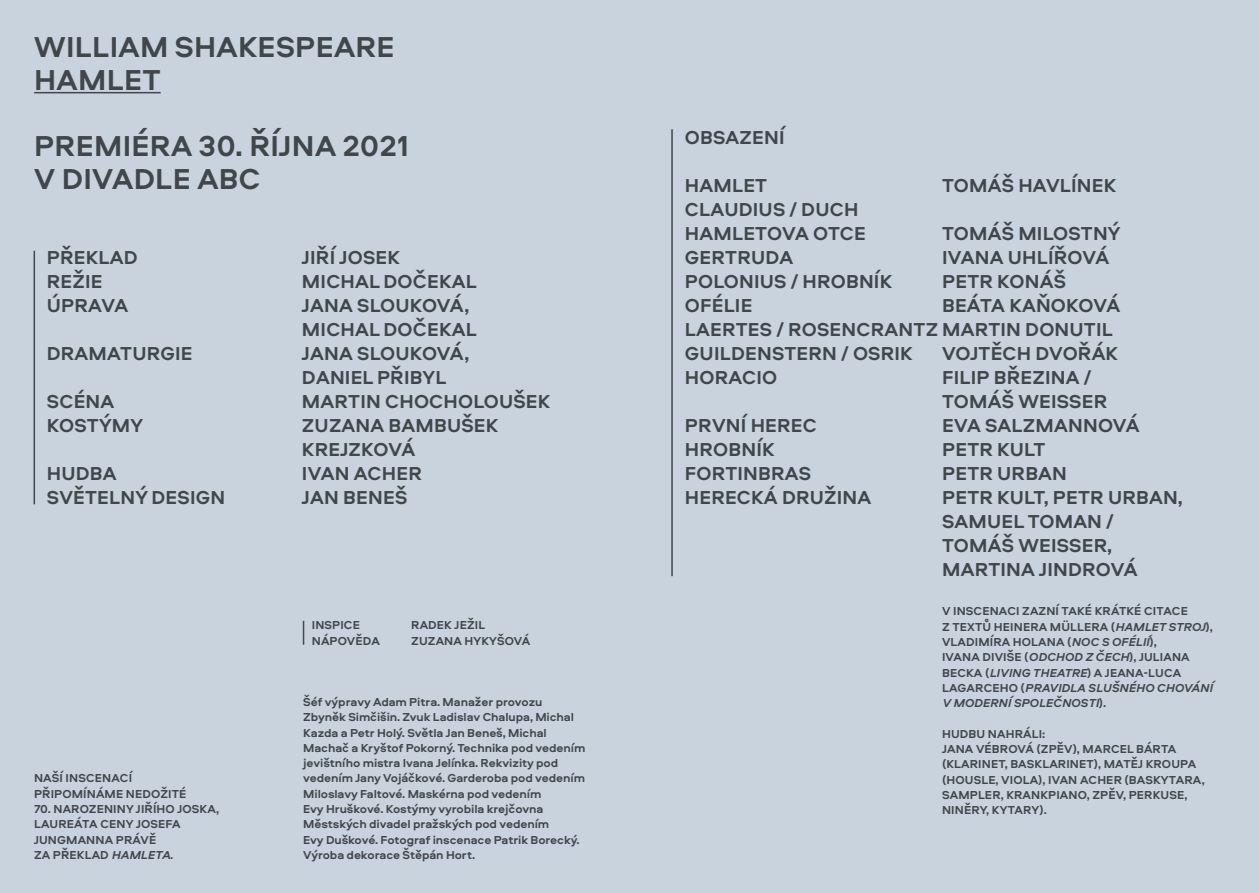
<style>
.page{position:relative;width:1259px;height:893px;background:#c9d3de}
.page>*{position:absolute;margin:0;border:0;box-sizing:border-box;transform-origin:0 0}
.t1{font:700 30px/33px "Aeroport";letter-spacing:.01em;color:#404649}
.t2{font:700 19.5px/24px "Aeroport";letter-spacing:.01em;color:#404649}
.t3{font:700 12px/15.3px "Aeroport";letter-spacing:.01em;color:#404649}
.t4{font:700 12px/15.3px "Aeroport";letter-spacing:-.01em;color:#404649}
.s1{font-style:italic}
</style>
<div class="page">
<hr style="left:671px;top:129px;width:2px;height:447px;background:#404649">
<hr style="left:34px;top:251px;width:1px;height:253px;background:#404649">
<svg style="left:303px;top:621px;width:1px;height:24px"></svg>
<hr style="left:34px;top:92px;width:127px;height:1px;background:#404649">
<h1 class="t1" style="left:34px;top:29px;width:362px">WILLIAM SHAKESPEARE<br>HAMLET</h1>
<h1 class="t1" style="left:34px;top:128px;width:377px">PREMIÉRA 30. ŘÍJNA 2021<br>V DIVADLE ABC</h1>
<p class="t2" style="left:47px;top:245px;width:92px">PŘEKLAD</p>
<p class="t2" style="left:302px;top:245px;width:99px">JIŘÍ JOSEK</p>
<p class="t2" style="left:47px;top:269px;width:57px">REŽIE</p>
<p class="t2" style="left:302px;top:269px;width:176px">MICHAL DOČEKAL</p>
<p class="t2" style="left:47px;top:293px;width:83px">ÚPRAVA</p>
<p class="t2" style="left:302px;top:293px;width:176px">JANA SLOUKOVÁ,<br>MICHAL DOČEKAL</p>
<p class="t2" style="left:47px;top:341px;width:147px">DRAMATURGIE</p>
<p class="t2" style="left:302px;top:341px;width:169px">JANA SLOUKOVÁ,<br>DANIEL PŘIBYL</p>
<p class="t2" style="left:47px;top:389px;width:69px">SCÉNA</p>
<p class="t2" style="left:302px;top:389px;width:250px">MARTIN CHOCHOLOUŠEK</p>
<p class="t2" style="left:47px;top:413px;width:98px">KOSTÝMY</p>
<p class="t2" style="left:302px;top:413px;width:198px">ZUZANA BAMBUŠEK<br>KREJZKOVÁ</p>
<p class="t2" style="left:47px;top:461px;width:71px">HUDBA</p>
<p class="t2" style="left:302px;top:461px;width:121px">IVAN ACHER</p>
<p class="t2" style="left:47px;top:485px;width:180px">SVĚTELNÝ DESIGN</p>
<p class="t2" style="left:302px;top:485px;width:107px">JAN BENEŠ</p>
<p class="t3" style="left:34px;top:770px;width:154px">NAŠÍ INSCENACÍ<br>PŘIPOMÍNÁME NEDOŽITÉ</p>
<p class="t3" style="left:34px;top:801px;width:187px">70. NAROZENINY JIŘÍHO JOSKA,<br>LAUREÁTA CENY JOSEFA<br>JUNGMANNA PRÁVĚ<br>ZA PŘEKLAD <span class="s1">HAMLETA</span>.</p>
<p class="t3" style="left:312px;top:617px;width:50px">INSPICE</p>
<p class="t3" style="left:411px;top:617px;width:75px">RADEK JEŽIL</p>
<p class="t3" style="left:312px;top:633px;width:70px">NÁPOVĚDA</p>
<p class="t3" style="left:411px;top:633px;width:121px">ZUZANA HYKYŠOVÁ</p>
<p class="t4" style="left:303px;top:694px;width:284px">Šéf výpravy Adam Pitra. Manažer provozu Zbyněk Simčišin. Zvuk Ladislav Chalupa, Michal Kazda a Petr Holý. Světla Jan Beneš, Michal Machač a Kryštof Pokorný. Technika pod vedením jevištního mistra Ivana Jelínka. Rekvizity pod vedením Jany Vojáčkové. Garderoba pod vedením Miloslavy Faltové. Maskérna pod vedením<br>Evy Hruškové. Kostýmy vyrobila krejčovna Městských divadel pražských pod vedením<br>Evy Duškové. Fotograf inscenace Patrik Borecký.<br>Výroba dekorace Štěpán Hort.</p>
<p class="t2" style="left:685px;top:125px;width:101px">OBSAZENÍ</p>
<p class="t2" style="left:685px;top:173px;width:84px">HAMLET</p>
<p class="t2" style="left:942px;top:173px;width:176px">TOMÁŠ HAVLÍNEK</p>
<p class="t2" style="left:685px;top:197px;width:182px">CLAUDIUS / DUCH<br>HAMLETOVA OTCE</p>
<p class="t2" style="left:942px;top:221px;width:180px">TOMÁŠ MILOSTNÝ</p>
<p class="t2" style="left:685px;top:245px;width:110px">GERTRUDA</p>
<p class="t2" style="left:942px;top:245px;width:169px">IVANA UHLÍŘOVÁ</p>
<p class="t2" style="left:685px;top:269px;width:209px">POLONIUS / HROBNÍK</p>
<p class="t2" style="left:942px;top:269px;width:125px">PETR KONÁŠ</p>
<p class="t2" style="left:685px;top:293px;width:69px">OFÉLIE</p>
<p class="t2" style="left:685px;top:293px;width:437px;text-indent:257px">BEÁTA KAŇOKOVÁ<br>LAERTES / ROSENCRANTZ MARTIN DONUTIL<br>GUILDENSTERN / OSRIK</p>
<p class="t2" style="left:942px;top:341px;width:177px">VOJTĚCH DVOŘÁK</p>
<p class="t2" style="left:685px;top:365px;width:94px">HORACIO</p>
<p class="t2" style="left:942px;top:365px;width:167px">FILIP BŘEZINA /<br>TOMÁŠ WEISSER</p>
<p class="t2" style="left:685px;top:413px;width:133px">PRVNÍ HEREC</p>
<p class="t2" style="left:942px;top:413px;width:199px">EVA SALZMANNOVÁ</p>
<p class="t2" style="left:685px;top:437px;width:91px">HROBNÍK</p>
<p class="t2" style="left:942px;top:437px;width:105px">PETR KULT</p>
<p class="t2" style="left:685px;top:461px;width:128px">FORTINBRAS</p>
<p class="t2" style="left:942px;top:461px;width:126px">PETR URBAN</p>
<p class="t2" style="left:685px;top:485px;width:188px">HERECKÁ DRUŽINA</p>
<p class="t2" style="left:942px;top:485px;width:242px">PETR KULT, PETR URBAN,<br>SAMUEL TOMAN /<br>TOMÁŠ WEISSER,<br>MARTINA JINDROVÁ</p>
<p class="t3" style="left:942px;top:603px;width:272px">V INSCENACI ZAZNÍ TAKÉ KRÁTKÉ CITACE<br>Z TEXTŮ HEINERA MÜLLERA (<span class="s1">HAMLET STROJ</span>), VLADIMÍRA HOLANA (<span class="s1">NOC S OFÉLIÍ</span>),<br>IVANA DIVIŠE (<span class="s1">ODCHOD Z ČECH</span>), JULIANA BECKA (<span class="s1">LIVING THEATRE</span>) A JEANA-LUCA LAGARCEHO (<span class="s1">PRAVIDLA SLUŠNÉHO CHOVÁNÍ V MODERNÍ SPOLEČNOSTI</span>).</p>
<p class="t3" style="left:942px;top:726px;width:264px">HUDBU NAHRÁLI:<br>JANA VÉBROVÁ (ZPĚV), MARCEL BÁRTA (KLARINET, BASKLARINET), MATĚJ KROUPA (HOUSLE, VIOLA), IVAN ACHER (BASKYTARA,<br>SAMPLER, KRANKPIANO, ZPĚV, PERKUSE,<br>NINĚRY, KYTARY).</p>
</div>
